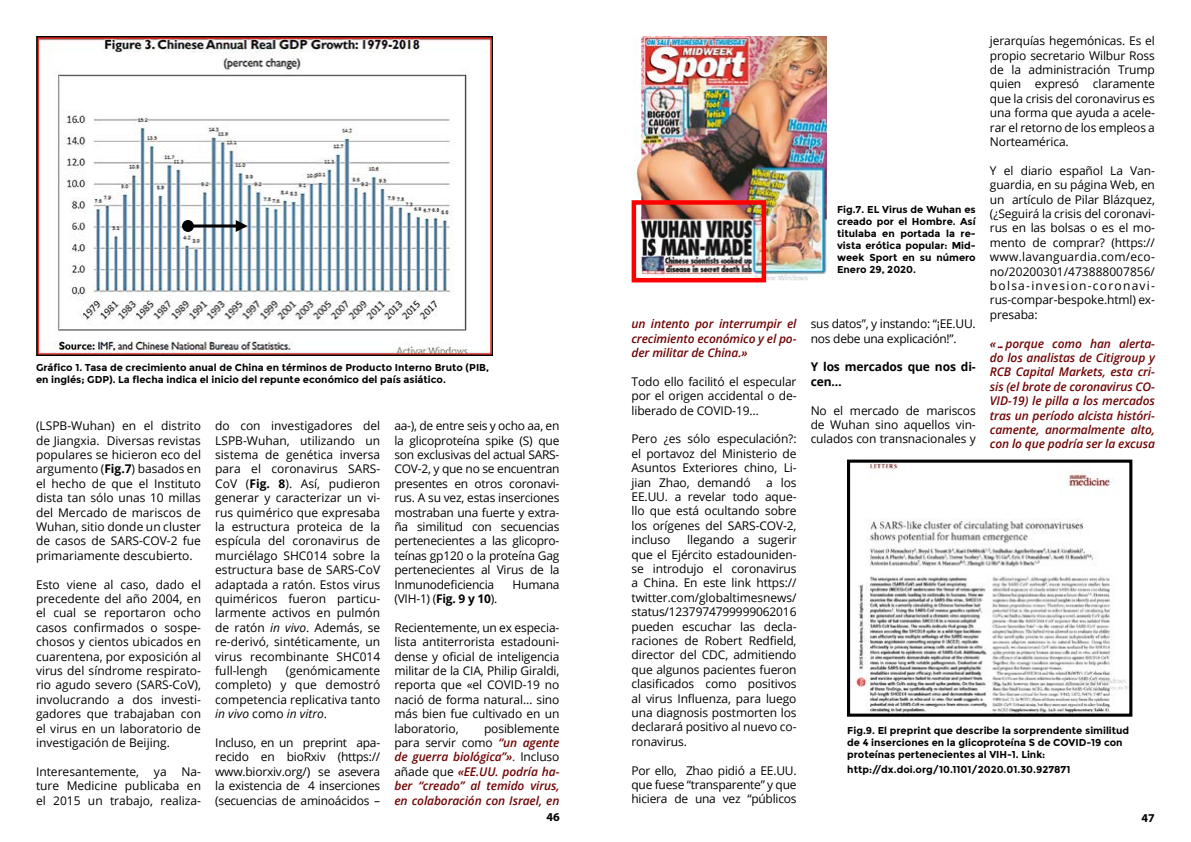
<style>
.page{position:relative;width:1191px;height:842px;background:#fff}
.page>*{position:absolute;margin:0;border:0;box-sizing:border-box;transform-origin:0 0}
.t1{font:12px/14.4px "Open Sans";letter-spacing:-.01em;color:#000;text-align:justify}
.t2{font:italic 600 12px/14.4px "Open Sans";letter-spacing:-.01em;color:#700404;text-align:justify}
.t3{font:700 12px/14.4px "Open Sans";letter-spacing:-.01em;color:#000}
.t4{font:700 12px "Myriad Pro";color:#000}
.t5{font:700 10px/12px "Montserrat";color:#000}
.s1{font-weight:700}
.s2{font-style:italic}
.s3{font-weight:400;font-style:normal;color:#000}
.s4{font-weight:400;font-style:normal}
</style>
<div class="page">
<img style="left:38px;top:38px;width:452px;height:316px">
<div style="left:36px;top:36px;width:456px;height:320px;border:1px solid #000"></div>
<hr style="left:188px;top:224px;width:50px;height:3px;background:#000">
<svg style="left:236px;top:220px;width:29px;height:12px"></svg>
<div style="left:182px;top:220px;width:12px;height:12px;background:#000;border-radius:50%"></div>
<img style="left:635px;top:36px;width:191px;height:244px">
<div style="left:631px;top:200px;width:135px;height:82px;border:5px solid #f00"></div>
<img style="left:851px;top:464px;width:277px;height:249px">
<div style="left:847px;top:460px;width:285px;height:257px;border:3px solid #000"></div>
<p class="t5" style="left:36px;top:362px;width:454px">Gráfico 1. Tasa de crecimiento anual de China en términos de Producto Interno Bruto (PIB, en inglés; GDP). La flecha indica el inicio del repunte económico del país asiático.</p>
<p class="t1" style="left:36px;top:418px;width:166px">(LSPB-Wuhan) en el distrito de Jiangxia. Diversas revistas populares se hicieron eco del argumento (<span class="s1">Fig.7</span>) basados en el hecho de que el Instituto dista tan sólo unas 10 millas del Mercado de mariscos de Wuhan, sitio donde un cluster de casos de SARS-COV-2 fue primariamente descubierto.</p>
<p class="t1" style="left:36px;top:577px;width:166px">Esto viene al caso, dado el precedente del año 2004, en el cual se reportaron ocho casos confirmados o sospe&shy;chosos y cientos ubicados en cuarentena, por exposición al virus del síndrome respirato&shy;rio agudo severo (SARS-CoV), involucrando a dos investi&shy;gadores que trabajaban con el virus en un laboratorio de investigación de Beijing.</p>
<p class="t1" style="left:36px;top:764px;width:166px">Interesantemente, ya Na&shy;ture Medicine publicaba en el 2015 un trabajo, realiza-</p>
<p class="t1" style="left:215px;top:420px;width:166px">do con investigadores del LSPB-Wuhan, utilizando un sistema de genética inversa para el coronavirus SARS-CoV (<span class="s1">Fig. 8</span>). Así, pudieron generar y caracterizar un vi&shy;rus quimérico que expresaba la estructura proteica de la espícula del coronavirus de murciélago SHC014 sobre la estructura base de SARS-CoV adaptada a ratón. Estos virus quiméricos fueron particu&shy;larmente activos en pulmón de ratón <span class="s2">in vivo</span>. Además, se re-derivó, sintéticamente, un virus recombinante SHC014 full-lengh</p>
<p class="t1" style="left:215px;top:665px;width:166px;text-indent:71px">(genómicamente completo) y que demostró competencia replicativa tanto <span class="s2">in vivo</span> como <span class="s2">in vitro</span>.</p>
<p class="t1" style="left:215px;top:735px;width:166px">Incluso, en un preprint apa&shy;recido en bioRxiv (https:// www.biorxiv.org/) se asevera la existencia de 4 inserciones (secuencias de aminoácidos –</p>
<p class="t1" style="left:394px;top:418px;width:166px">aa-), de entre seis y ocho aa, en la glicoproteína spike (S) que son exclusivas del actual SARS-COV-2, y que no se encuentran presentes en otros coronavi&shy;rus. A su vez, estas inserciones mostraban una fuerte y extra&shy;ña similitud con secuencias pertenecientes a las glicopro&shy;teínas gp120 o la proteína Gag pertenecientes al Virus de la Inmunodeficiencia</p>
<p class="t1" style="left:512px;top:577px;width:48px">Humana</p>
<p class="t1" style="left:394px;top:593px;width:104px">(VIH-1) (<span class="s1">Fig. 9 y 10</span>).</p>
<p class="t1" style="left:394px;top:620px;width:166px">Recientemente, un ex especia&shy;lista antiterrorista estadouni&shy;dense y oficial de inteligencia militar de la CIA, Philip Giraldi, reporta que «el COVID-19 no nació de forma natural… sino más bien fue cultivado en un laboratorio,</p>
<p class="t2" style="left:394px;top:722px;width:166px;text-indent:90px"><span class="s3">posiblemente para servir como</span> “un agente de guerra biológica”»<span class="s4">.</span> <span class="s3">Incluso añade que</span> «EE.UU. podría ha&shy;ber “creado” al temido virus, en colaboración con Israel, en</p>
<p class="t2" style="left:631px;top:318px;width:166px">un intento por interrumpir el crecimiento económico y el po&shy;der militar de China.»</p>
<p class="t1" style="left:631px;top:374px;width:166px">Todo ello facilitó el especular por el origen accidental o de&shy;liberado de COVID-19…</p>
<p class="t1" style="left:631px;top:433px;width:166px">Pero ¿es sólo especulación?: el portavoz del Ministerio de Asuntos Exteriores chino, Li&shy;jian Zhao, demandó</p>
<p class="t1" style="left:631px;top:475px;width:166px;text-indent:135px">a los EE.UU. a revelar todo aque&shy;llo que está ocultando sobre los orígenes del SARS-COV-2, incluso</p>
<p class="t1" style="left:631px;top:534px;width:166px;text-indent:56px">llegando a sugerir que el Ejército estadouniden&shy;se introdujo el coronavirus a China. En este link https:// twitter.com/globaltimesnews/ status/1237974799999062016 pueden escuchar las decla&shy;raciones de Robert Redfield, director del CDC, admitiendo que algunos pacientes fueron clasificados como positivos al virus Influenza, para luego una diagnosis postmorten los declarará positivo al nuevo co&shy;ronavirus.</p>
<p class="t1" style="left:631px;top:763px;width:166px">Por ello, Zhao pidió a EE.UU. que fuese “transparente” y que hiciera de una vez “públicos</p>
<p class="t5" style="left:837px;top:203px;width:140px;text-align:justify">Fig.7. EL Virus de Wuhan es creado por el Hombre. Así titulaba en portada la re&shy;vista erótica popular: Mid&shy;week Sport en su número Enero 29, 2020.</p>
<p class="t1" style="left:810px;top:316px;width:166px">sus datos”, y instando: “¡EE.UU. nos debe una explicación!”.</p>
<p class="t3" style="left:810px;top:361px;width:166px">Y los mercados que nos di&shy;cen…</p>
<p class="t1" style="left:810px;top:404px;width:167px">No el mercado de mariscos de Wuhan sino aquellos vin&shy;culados con transnacionales y</p>
<p class="t1" style="left:990px;top:33px;width:166px">jerarquías hegemónicas. Es el propio secretario Wilbur Ross de la administración Trump quien expresó claramente que la crisis del coronavirus es una forma que ayuda a acele&shy;rar el retorno de los empleos a Norteamérica.</p>
<p class="t1" style="left:990px;top:164px;width:167px">Y el diario español La Van&shy;guardia, en su página Web, en un artículo de Pilar Blázquez, (¿Seguirá la crisis del coronavi&shy;rus en las bolsas o es el mo&shy;mento de comprar? (https:// www.lavanguardia.com/eco&shy;no/20200301/473888007856/ bolsa-invesion-coronavi&shy;rus-compar-bespoke.html) ex&shy;presaba:</p>
<p class="t2" style="left:990px;top:337px;width:166px">«…porque como han alerta&shy;do los analistas de Citigroup y RCB Capital Markets, esta cri&shy;sis (el brote de coronavirus CO-VID-19) le pilla a los mercados tras un período alcista históri&shy;camente, anormalmente alto, con lo que podría ser la excusa</p>
<p class="t5" style="left:847px;top:724px;width:283px">Fig.9. El preprint que describe la sorprendente similitud de 4 inserciones en la glicoproteína S de COVID-19 con proteínas pertenecientes al VIH-1. Link:</p>
<p class="t5" style="left:847px;top:763px;width:225px">http://dx.doi.org/10.1101/2020.01.30.927871</p>
<p class="t4" style="left:546px;top:810px;width:15px">46</p>
<p class="t4" style="left:1141px;top:811px;width:15px">47</p>
</div>
